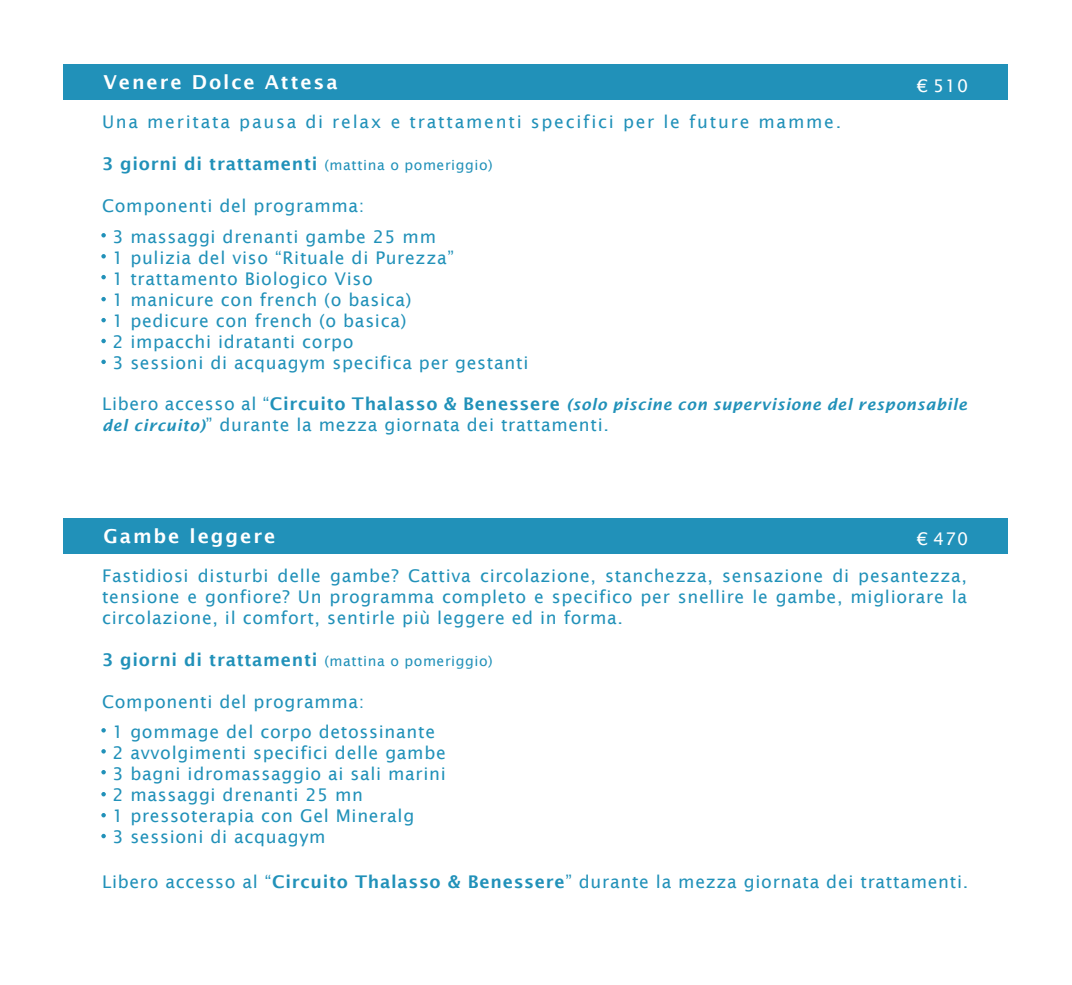
<style>
.page{position:relative;width:1072px;height:985px;background:#fff}
.page>*{position:absolute;margin:0;border:0;box-sizing:border-box;transform-origin:0 0}
.t1{font:600 19.25px "Lucida Sans";letter-spacing:.1em;color:#fff}
.t2{font:17.5px/21px "Lucida Sans";letter-spacing:.04em;color:#2191b9}
.t3{font:600 17.5px "Lucida Sans";letter-spacing:.04em;color:#2191b9}
.t4{font:17.5px "Lucida Sans";letter-spacing:.1em;color:#2191b9}
.t5{font:17.5px "Lucida Sans";letter-spacing:.05em;color:#fff}
.t6{font:italic 600 15.75px "Lucida Sans";letter-spacing:.04em;color:#2191b9}
.s1{font-weight:400;font-size:14px}
.s2{font-weight:400;font-style:normal;font-size:17.5px}
.s3{font-style:normal;font-size:17.5px}
.s4{font-weight:600;font-style:italic;font-size:15.75px}
.s5{font-weight:600}
</style>
<div class="page">
<div style="left:64px;top:65px;width:944px;height:35px;background:#2191b9"></div>
<svg style="left:101px;top:233px;width:5px;height:4px"></svg>
<svg style="left:101px;top:254px;width:5px;height:4px"></svg>
<svg style="left:101px;top:275px;width:5px;height:4px"></svg>
<svg style="left:101px;top:297px;width:5px;height:4px"></svg>
<svg style="left:101px;top:318px;width:5px;height:4px"></svg>
<svg style="left:101px;top:339px;width:5px;height:4px"></svg>
<svg style="left:101px;top:360px;width:5px;height:4px"></svg>
<div style="left:64px;top:518px;width:944px;height:35px;background:#2191b9"></div>
<svg style="left:101px;top:728px;width:5px;height:4px"></svg>
<svg style="left:101px;top:749px;width:5px;height:4px"></svg>
<svg style="left:101px;top:770px;width:5px;height:4px"></svg>
<svg style="left:101px;top:792px;width:5px;height:4px"></svg>
<svg style="left:101px;top:813px;width:5px;height:4px"></svg>
<svg style="left:101px;top:834px;width:5px;height:4px"></svg>
<p class="t1" style="left:103px;top:71px;width:236px">Venere Dolce Attesa</p>
<p class="t4" style="left:102px;top:112px;width:740px">Una meritata pausa di relax e trattamenti specifici per le future mamme.</p>
<p class="t3" style="left:102px;top:154px;width:392px">3 giorni di trattamenti <span class="s1">(mattina o pomeriggio)</span></p>
<p class="t2" style="left:102px;top:195px;width:264px">Componenti del programma:</p>
<p class="t2" style="left:112px;top:226px;width:417px">3 massaggi drenanti gambe 25 mm<br>1 pulizia del viso “Rituale di Purezza”<br>1 trattamento Biologico Viso<br>1 manicure con french (o basica)<br>1 pedicure con french (o basica)<br>2 impacchi idratanti corpo<br>3 sessioni di acquagym specifica per gestanti</p>
<p class="t5" style="left:917px;top:76px;width:53px">€ 510</p>
<p class="t6" style="left:102px;top:395px;width:866px"><span class="s2">Libero accesso al “</span><span class="s3">Circuito Thalasso &amp; Benessere</span> (solo piscine con supervisione del responsabile</p>
<p class="t2" style="left:102px;top:414px;width:508px"><span class="s4">del circuito)</span>” durante la mezza giornata dei trattamenti.</p>
<p class="t1" style="left:103px;top:525px;width:173px">Gambe leggere</p>
<p class="t2" style="left:102px;top:565px;width:866px;text-align:justify">Fastidiosi disturbi delle gambe? Cattiva circolazione, stanchezza, sensazione di pesantezza, tensione e gonfiore? Un programma completo e specifico per snellire le gambe, migliorare la circolazione, il comfort, sentirle più leggere ed in forma.</p>
<p class="t3" style="left:102px;top:649px;width:392px">3 giorni di trattamenti <span class="s1">(mattina o pomeriggio)</span></p>
<p class="t2" style="left:102px;top:691px;width:264px">Componenti del programma:</p>
<p class="t5" style="left:917px;top:529px;width:53px">€ 470</p>
<p class="t2" style="left:112px;top:721px;width:335px">1 gommage del corpo detossinante<br>2 avvolgimenti specifici delle gambe<br>3 bagni idromassaggio ai sali marini<br>2 massaggi drenanti 25 mn<br>1 pressoterapia con Gel Mineralg<br>3 sessioni di acquagym</p>
<p class="t2" style="left:102px;top:871px;width:868px">Libero accesso al “<span class="s5">Circuito Thalasso &amp; Benessere</span>” durante la mezza giornata dei trattamenti.</p>
</div>
